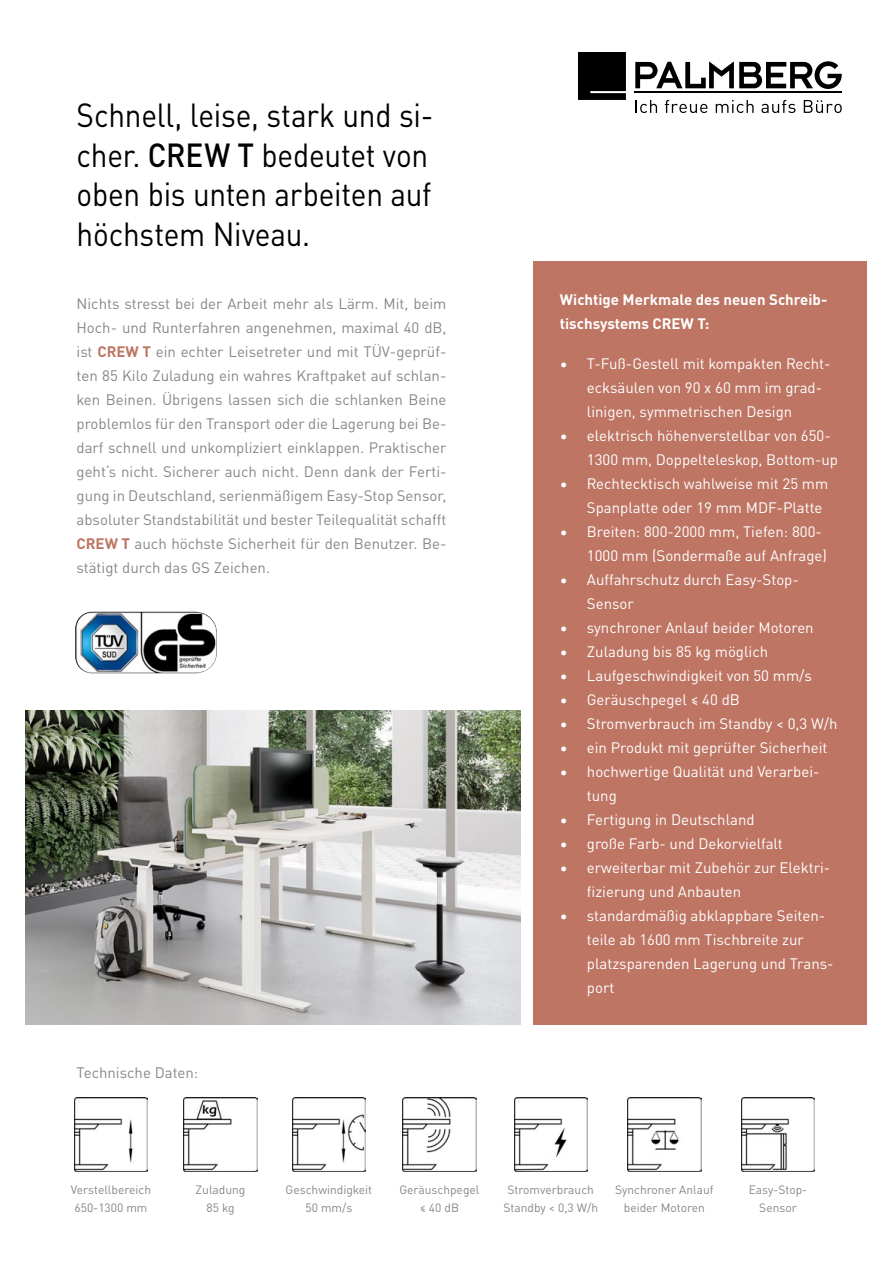
<style>
.page{position:relative;width:893px;height:1263px;background:#fff}
.page>*{position:absolute;margin:0;border:0;box-sizing:border-box;transform-origin:0 0}
.t1{font:33px/39.6px "DINOT";letter-spacing:-.01em;color:#000;scale:.9 1}
.t2{font:15px/24px "DINOT";color:#fff}
.t3{font:15px/24px "DINOT";color:#878787;text-align:justify}
.t4{font:700 15px/24px "DINOT";color:#fff}
.t5{font:12px/18px "DINOT";color:#878787;text-align:center}
.s1{font-weight:500}
.s2{font-weight:700;color:#be7563}
</style>
<div class="page">
<div style="left:533px;top:261px;width:333px;height:763px;background:#be7563"></div>
<svg style="left:635px;top:61px;width:207px;height:28px"></svg>
<hr style="left:635px;top:91px;width:207px;height:2px;background:#000">
<svg style="left:578px;top:52px;width:48px;height:48px;background:#080808"></svg>
<svg style="left:635px;top:100px;width:22px;height:13px"></svg>
<svg style="left:665px;top:100px;width:42px;height:13px"></svg>
<svg style="left:716px;top:100px;width:38px;height:13px"></svg>
<svg style="left:761px;top:100px;width:34px;height:13px"></svg>
<svg style="left:804px;top:100px;width:38px;height:13px"></svg>
<img style="left:75px;top:612px;width:142px;height:61px">
<img style="left:26px;top:711px;width:494px;height:313px">
<img style="left:184px;top:1097px;width:73px;height:74px">
<img style="left:292px;top:1097px;width:74px;height:74px">
<img style="left:403px;top:1097px;width:73px;height:74px">
<img style="left:514px;top:1097px;width:73px;height:74px">
<img style="left:628px;top:1097px;width:73px;height:74px">
<img style="left:741px;top:1097px;width:74px;height:74px">
<img style="left:74px;top:1097px;width:74px;height:74px">
<h1 class="t1" style="left:77px;top:93px;width:398px">Schnell, leise, stark und si&shy;cher. <span class="s1">CREW T</span> bedeutet von oben bis unten arbeiten auf höchstem Niveau.</h1>
<p class="t3" style="left:77px;top:290px;width:371px">Nichts stresst bei der Arbeit mehr als Lärm. Mit, beim Hoch- und Runterfahren angenehmen, maximal 40 dB, ist <span class="s2">CREW T</span> ein echter Leisetreter und mit TÜV-geprüf&shy;ten 85 Kilo Zuladung ein wahres Kraftpaket auf schlan&shy;ken Beinen. Übrigens lassen sich die schlanken Beine problemlos für den Transport oder die Lagerung bei Be&shy;darf schnell und unkompliziert einklappen. Praktischer geht‘s nicht. Sicherer auch nicht. Denn dank der Ferti&shy;gung in Deutschland, serienmäßigem Easy-Stop Sensor, absoluter Standstabilität und bester Teilequalität schafft <span class="s2">CREW T</span> auch höchste Sicherheit für den Benutzer. Be&shy;stätigt durch das GS Zeichen.</p>
<p class="t4" style="left:560px;top:286px;width:269px">Wichtige Merkmale des neuen Schreib&shy;tischsystems CREW T:</p>
<p class="t2" style="left:587px;top:351px;width:245px;text-indent:-27px">• T-Fuß-Gestell mit kompakten Recht&shy;ecksäulen von 90 x 60 mm im grad&shy;linigen, symmetrischen Design</p>
<p class="t2" style="left:587px;top:423px;width:253px;text-indent:-27px">• elektrisch höhenverstellbar von 650-<br>1300 mm, Doppelteleskop, Bottom-up</p>
<p class="t2" style="left:587px;top:471px;width:243px;text-indent:-27px">• Rechtecktisch wahlweise mit 25 mm<br>Spanplatte oder 19 mm MDF-Platte</p>
<p class="t2" style="left:587px;top:519px;width:242px;text-indent:-27px">• Breiten: 800-2000 mm, Tiefen: 800-<br>1000 mm (Sondermaße auf Anfrage)</p>
<p class="t2" style="left:587px;top:567px;width:213px;text-indent:-27px">• Auffahrschutz durch Easy-Stop-<br>Sensor</p>
<p class="t2" style="left:560px;top:615px;width:255px">• synchroner Anlauf beider Motoren</p>
<p class="t2" style="left:560px;top:639px;width:210px">• Zuladung bis 85 kg möglich</p>
<p class="t2" style="left:560px;top:663px;width:254px">• Laufgeschwindigkeit von 50 mm/s</p>
<p class="t2" style="left:560px;top:687px;width:181px">• Geräuschpegel ≤ 40 dB</p>
<p class="t2" style="left:560px;top:711px;width:279px">• Stromverbrauch im Standby &lt; 0,3 W/h</p>
<p class="t2" style="left:560px;top:735px;width:269px">• ein Produkt mit geprüfter Sicherheit</p>
<p class="t2" style="left:587px;top:759px;width:234px;text-indent:-27px">• hochwertige Qualität und Verarbei&shy;tung</p>
<p class="t2" style="left:560px;top:807px;width:196px">• Fertigung in Deutschland</p>
<p class="t2" style="left:560px;top:831px;width:224px">• große Farb- und Dekorvielfalt</p>
<p class="t2" style="left:587px;top:855px;width:245px;text-indent:-27px">• erweiterbar mit Zubehör zur Elektri&shy;fizierung und Anbauten</p>
<p class="t2" style="left:587px;top:903px;width:248px;text-indent:-27px">• standardmäßig abklappbare Seiten&shy;teile ab 1600 mm Tischbreite zur platzsparenden Lagerung und Trans&shy;port</p>
<p class="t3" style="left:77px;top:1060px;width:123px">Technische Daten:</p>
<p class="t5" style="left:71px;top:1180px;width:82px">Verstellbereich<br>650-1300 mm</p>
<p class="t5" style="left:196px;top:1180px;width:51px">Zuladung<br>85 kg</p>
<p class="t5" style="left:286px;top:1180px;width:88px">Geschwindigkeit<br>50 mm/s</p>
<p class="t5" style="left:399px;top:1180px;width:82px">Geräuschpegel ≤ 40 dB</p>
<p class="t5" style="left:503px;top:1180px;width:96px">Stromverbrauch<br>Standby &lt; 0,3 W/h</p>
<p class="t5" style="left:615px;top:1180px;width:100px">Synchroner Anlauf beider Motoren</p>
<p class="t5" style="left:749px;top:1180px;width:60px">Easy-Stop-<br>Sensor</p>
</div>
